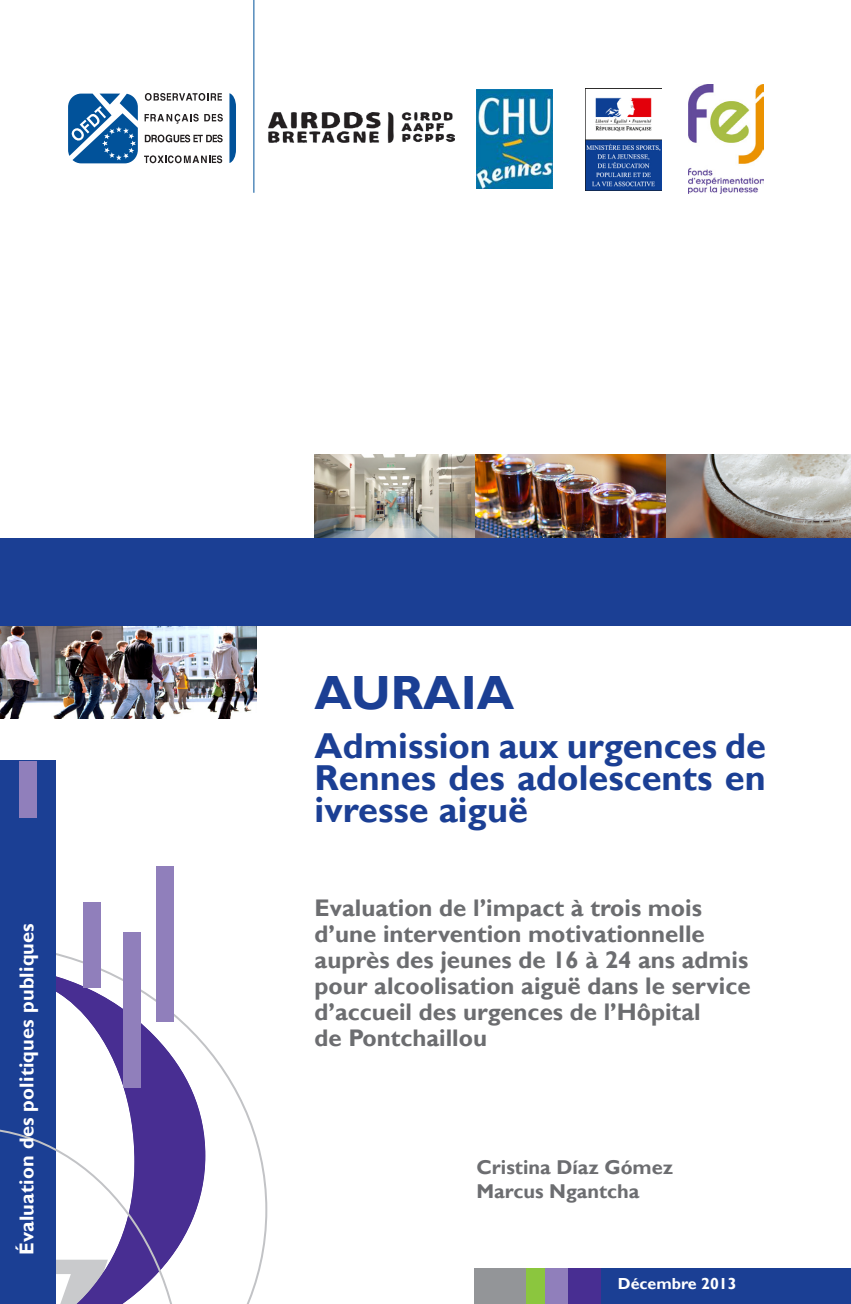
<style>
.page{position:relative;width:851px;height:1304px;background:#fff}
.page>*{position:absolute;margin:0;border:0;box-sizing:border-box;transform-origin:0 0}
.t1{font:700 48px "Gill Sans";color:#1b3f94}
.t2{font:700 36px/32px "Gill Sans";color:#1b3f94;text-align:justify}
.t3{font:700 24px/26px "Gill Sans";color:#6c6d70}
.t4{font:700 20px "Gill Sans";letter-spacing:.01em;color:#fff}
.t5{font:700 20px/24px "Gill Sans";color:#6c6d70}
.t6{font:700 16px "Gill Sans";color:#fff}
</style>
<div class="page">
<img style="left:474px;top:454px;width:192px;height:84px">
<svg style="left:55px;top:943px;width:212px;height:361px"></svg>
<svg style="left:55px;top:967px;width:150px;height:337px"></svg>
<div style="left:83px;top:902px;width:17px;height:85px;background:#907fbb"></div>
<img style="left:314px;top:454px;width:160px;height:84px">
<img style="left:666px;top:454px;width:184px;height:84px">
<img style="left:0;top:626px;width:256px;height:92px">
<svg style="left:229px;top:93px;width:7px;height:70px"></svg>
<svg style="left:145px;top:93px;width:77px;height:8px"></svg>
<svg style="left:144px;top:114px;width:79px;height:10px"></svg>
<svg style="left:145px;top:135px;width:77px;height:7px"></svg>
<svg style="left:144px;top:155px;width:78px;height:8px"></svg>
<svg style="left:68px;top:94px;width:70px;height:69px"></svg>
<div style="left:0;top:538px;width:850px;height:88px;background:#1b3f94"></div>
<div style="left:562px;top:1268px;width:40px;height:36px;background:#482e92"></div>
<div style="left:525px;top:1268px;width:20px;height:36px;background:#8bc63e"></div>
<div style="left:474px;top:1268px;width:51px;height:36px;background:#939598"></div>
<div style="left:545px;top:1268px;width:22px;height:36px;background:#907fbb"></div>
<div style="left:0;top:761px;width:55px;height:543px;background:#1b3f94"></div>
<div style="left:123px;top:932px;width:17px;height:156px;background:#907fbb"></div>
<div style="left:156px;top:866px;width:17px;height:155px;background:#907fbb"></div>
<svg style="left:0;top:1127px;width:183px;height:177px"></svg>
<div style="left:20px;top:761px;width:17px;height:56px;background:#907fbb"></div>
<div style="left:601px;top:1268px;width:249px;height:36px;background:#1b3f94"></div>
<img style="left:268px;top:113px;width:186px;height:30px">
<img style="left:476px;top:90px;width:76px;height:98px">
<img style="left:585px;top:89px;width:76px;height:102px">
<img style="left:688px;top:85px;width:75px;height:108px">
<hr style="left:253px;top:0;width:1px;height:193px;background:#01529a">
<p class="t4" style="left:15px;top:1255px;width:334px;rotate:-90deg">Évaluation des politiques publiques</p>
<h1 class="t1" style="left:314px;top:664px;width:201px">AURAIA</h1>
<h2 class="t2" style="left:314px;top:730px;width:453px">Admission aux urgences de Rennes des adolescents en ivresse aiguë</h2>
<p class="t3" style="left:314px;top:896px;width:437px">Evaluation de l’impact à trois mois d’une intervention motivationnelle auprès des jeunes de 16 à 24 ans admis pour alcoolisation aiguë dans le service d’accueil des urgences de l’Hôpital<br>de Pontchaillou</p>
<p class="t5" style="left:476px;top:1156px;width:198px">Cristina Díaz Gómez<br>Marcus Ngantcha</p>
<p class="t6" style="left:617px;top:1274px;width:120px">Décembre 2013</p>
</div>
